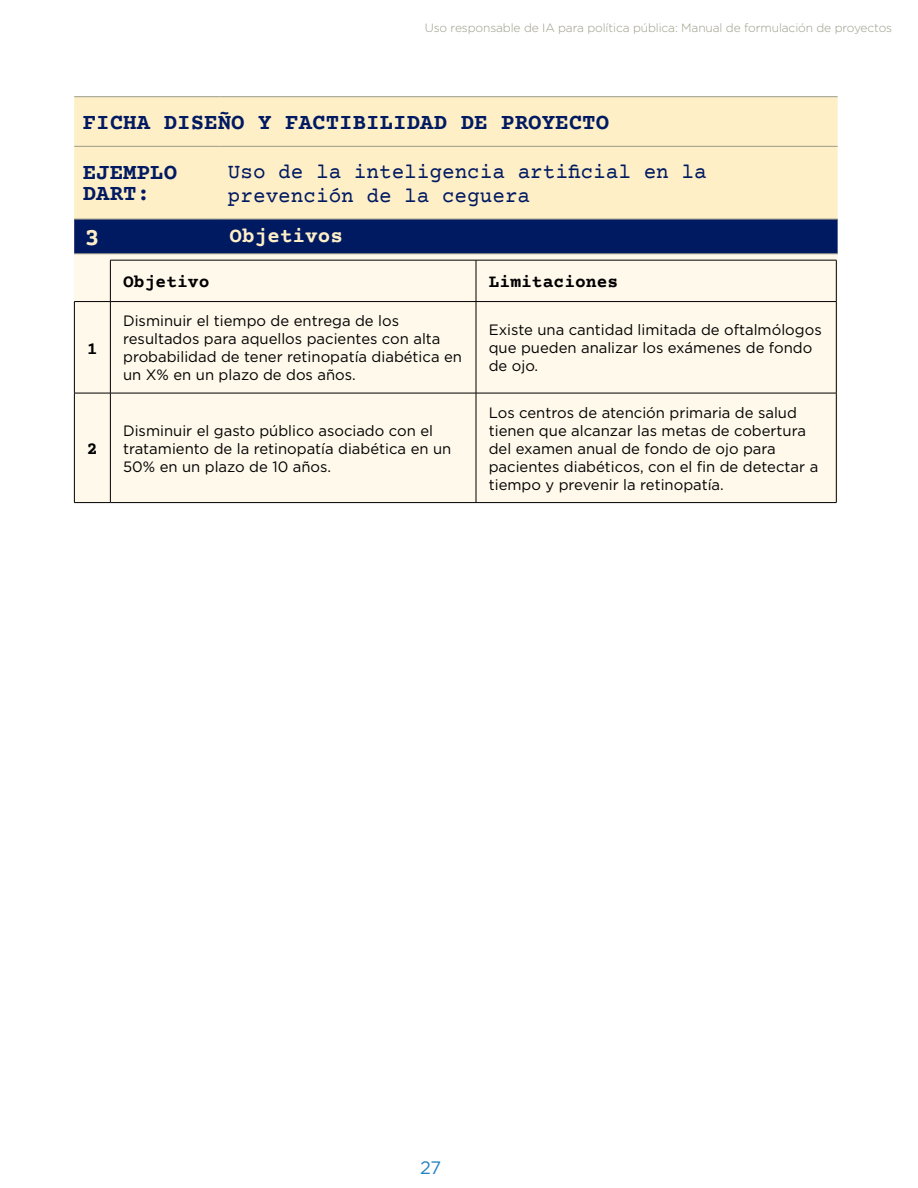
<style>
.page{position:relative;width:918px;height:1188px;background:#fff}
.page>*{position:absolute;margin:0;border:0;box-sizing:border-box;transform-origin:0 0}
.t1{font:700 25.5px "Courier Prime";color:#ffefc7}
.t2{font:700 22.5px/21px "Courier Prime";color:#001a62}
.t3{font:21px/24.2px "Courier Prime";color:#001a62}
.t4{font:700 21px "Courier Prime";color:#ffefc7}
.t5{font:700 18px "Courier Prime";color:#000}
.t6{font:18px "Gotham";color:#2382c1}
.t7{font:15px/18px "Gotham";color:#000}
.t8{font:300 12px "Gotham";letter-spacing:-.01em;color:#9b9b88}
</style>
<div class="page">
<div style="left:74px;top:252px;width:764px;height:250px;background:#fff9eb"></div>
<div style="left:74px;top:97px;width:764px;height:122px;background:#ffefc7"></div>
<div style="left:74px;top:220px;width:764px;height:34px;background:#001a62"></div>
<hr style="left:74px;top:96px;width:145px;height:1px;background:#9b9b88">
<hr style="left:219px;top:96px;width:619px;height:1px;background:#9b9b88">
<hr style="left:74px;top:146px;width:145px;height:1px;background:#9b9b88">
<hr style="left:219px;top:146px;width:619px;height:1px;background:#9b9b88">
<hr style="left:74px;top:219px;width:145px;height:1px;background:#9b9b88">
<hr style="left:219px;top:219px;width:619px;height:1px;background:#9b9b88">
<hr style="left:74px;top:254px;width:145px;height:1px;background:#9b9b88">
<hr style="left:219px;top:254px;width:619px;height:1px;background:#9b9b88">
<hr style="left:110px;top:260px;width:366px;height:1px;background:#000">
<hr style="left:110px;top:260px;width:1px;height:41px;background:#000">
<hr style="left:476px;top:260px;width:361px;height:1px;background:#000">
<hr style="left:476px;top:260px;width:1px;height:41px;background:#000">
<hr style="left:836px;top:260px;width:1px;height:41px;background:#000">
<hr style="left:74px;top:301px;width:36px;height:1px;background:#000">
<hr style="left:74px;top:302px;width:1px;height:91px;background:#000">
<hr style="left:110px;top:301px;width:366px;height:1px;background:#000">
<hr style="left:110px;top:302px;width:1px;height:91px;background:#000">
<hr style="left:476px;top:301px;width:361px;height:1px;background:#000">
<hr style="left:476px;top:302px;width:1px;height:91px;background:#000">
<hr style="left:836px;top:302px;width:1px;height:91px;background:#000">
<hr style="left:74px;top:393px;width:36px;height:1px;background:#000">
<hr style="left:74px;top:393px;width:1px;height:109px;background:#000">
<hr style="left:110px;top:393px;width:366px;height:1px;background:#000">
<hr style="left:110px;top:393px;width:1px;height:109px;background:#000">
<hr style="left:476px;top:393px;width:361px;height:1px;background:#000">
<hr style="left:476px;top:393px;width:1px;height:109px;background:#000">
<hr style="left:836px;top:393px;width:1px;height:109px;background:#000">
<hr style="left:74px;top:502px;width:36px;height:1px;background:#000">
<hr style="left:110px;top:502px;width:366px;height:1px;background:#000">
<hr style="left:476px;top:502px;width:361px;height:1px;background:#000">
<p class="t8" style="left:425px;top:20px;width:469px">Uso responsable de IA para política pública: Manual de formulación de proyectos</p>
<h2 class="t2" style="left:83px;top:114px;width:528px">FICHA DISEÑO Y FACTIBILIDAD DE PROYECTO</h2>
<h2 class="t2" style="left:83px;top:163px;width:96px">EJEMPLO<br>DART:</h2>
<h3 class="t3" style="left:228px;top:161px;width:480px">Uso de la inteligencia artificial en la prevención de la ceguera</h3>
<h1 class="t1" style="left:84px;top:223px;width:17px">3</h1>
<h3 class="t4" style="left:230px;top:224px;width:115px">Objetivos</h3>
<p class="t5" style="left:123px;top:271px;width:88px">Objetivo</p>
<p class="t5" style="left:489px;top:271px;width:131px">Limitaciones</p>
<p class="t5" style="left:87px;top:338px;width:12px">1</p>
<p class="t5" style="left:87px;top:438px;width:12px">2</p>
<p class="t7" style="left:123px;top:312px;width:340px">Disminuir el tiempo de entrega de los resultados para aquellos pacientes con alta probabilidad de tener retinopatía diabética en un X% en un plazo de dos años.</p>
<p class="t7" style="left:489px;top:321px;width:334px">Existe una cantidad limitada de oftalmólogos que pueden analizar los exámenes de fondo de ojo.</p>
<p class="t7" style="left:123px;top:421px;width:330px">Disminuir el gasto público asociado con el tratamiento de la retinopatía diabética en un<br>50% en un plazo de 10 años.</p>
<p class="t7" style="left:489px;top:403px;width:331px">Los centros de atención primaria de salud tienen que alcanzar las metas de cobertura del examen anual de fondo de ojo para pacientes diabéticos, con el fin de detectar a tiempo y prevenir la retinopatía.</p>
<p class="t6" style="left:420px;top:1156px;width:23px">27</p>
</div>
